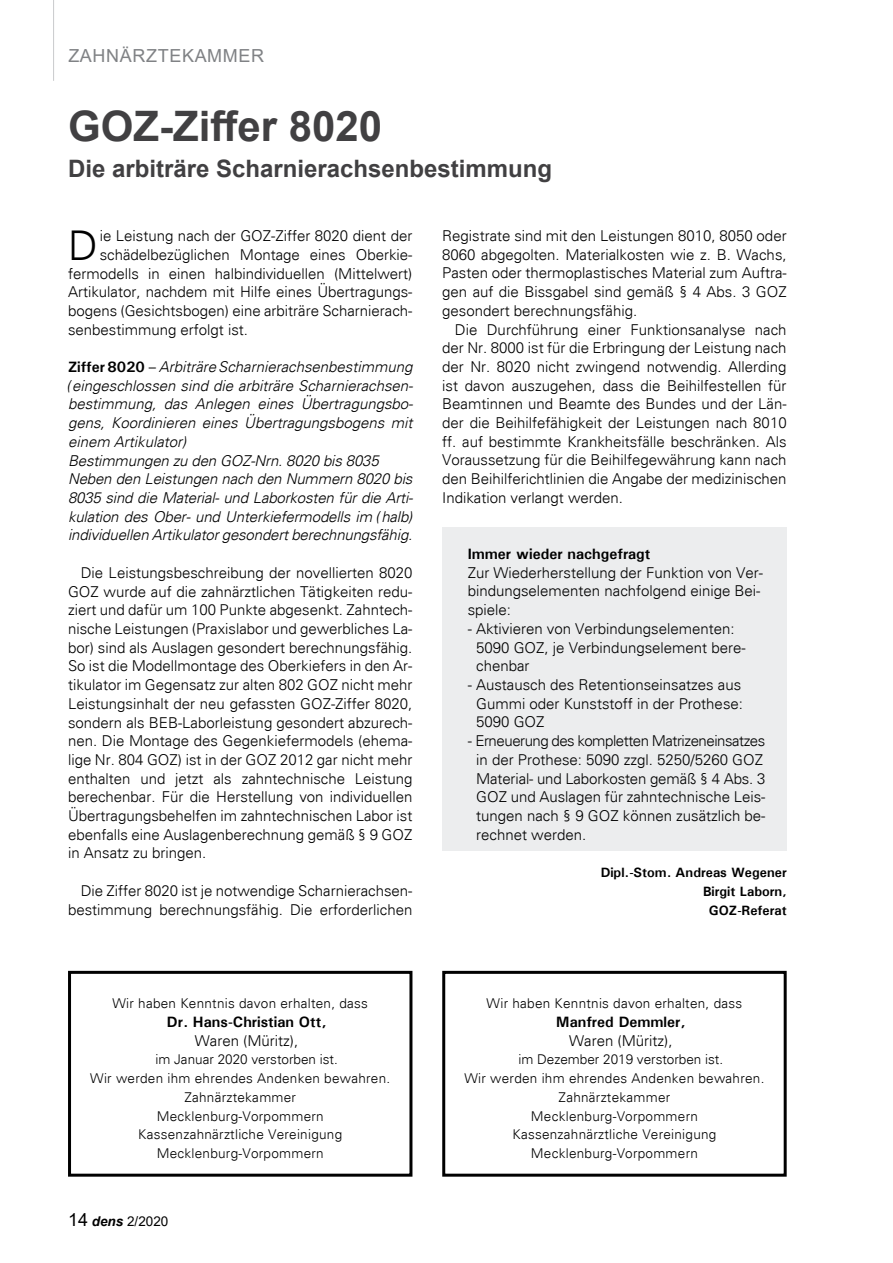
<style>
.page{position:relative;width:893px;height:1263px;background:#fff}
.page>*{position:absolute;margin:0;border:0;box-sizing:border-box;transform-origin:0 0}
.t1{font:700 42px "Arial";color:#414042}
.t2{font:300 41.1px "Univers";color:#000}
.t3{font:700 24px "Arial";color:#414042}
.t4{font:18px "Arial";letter-spacing:.035em;color:#808285}
.t5{font:300 15px/18.8px "Univers";color:#000}
.t6{font:italic 300 15px/18.8px "Univers";letter-spacing:-.01em;color:#000}
.t7{font:700 15px "Univers";color:#000}
.t8{font:300 13.5px "Univers";letter-spacing:.02em;color:#000}
.t9{font:300 13.5px "Univers";color:#000}
.t10{font:700 13.5px/18.8px "Univers";color:#000;text-align:right}
.t11{font:13.5px "Arial";color:#000}
.s1{font-weight:700;font-style:normal}
.s2{font-size:18px}
.s3{font-weight:700;font-style:italic}
</style>
<div class="page">
<hr style="left:53px;top:0;width:1px;height:81px;background:#c9cacc">
<div style="left:442px;top:527px;width:345px;height:323px;background:#ecedee"></div>
<div style="left:442px;top:971px;width:345px;height:206px;border:3px solid #000"></div>
<div style="left:68px;top:971px;width:344px;height:206px;border:3px solid #000"></div>
<p class="t4" style="left:68px;top:43px;width:197px">ZAHNÄRZTEKAMMER</p>
<h1 class="t1" style="left:68px;top:96px;width:316px">GOZ-Ziffer 8020</h1>
<h3 class="t3" style="left:68px;top:151px;width:486px">Die arbiträre Scharnierachsenbestimmung</h3>
<h2 class="t2" style="left:68px;top:221px;width:31px">D</h2>
<p class="t5" style="left:100px;top:226px;width:314px">ie Leistung nach der GOZ-Ziffer 8020 dient der</p>
<p class="t5" style="left:100px;top:245px;width:314px">schädelbezüglichen Montage eines Oberkie-</p>
<p class="t5" style="left:68px;top:264px;width:346px">fermodells in einen halbindividuellen (Mittelwert)</p>
<p class="t5" style="left:68px;top:283px;width:346px">Artikulator, nachdem mit Hilfe eines Übertragungs-</p>
<p class="t5" style="left:68px;top:301px;width:346px">bogens (Gesichtsbogen) eine arbiträre Scharnierach-</p>
<p class="t5" style="left:68px;top:320px;width:182px">senbestimmung erfolgt ist.</p>
<p class="t6" style="left:68px;top:357px;width:347px"><span class="s1">Ziffer 8020 –</span> Arbiträre Scharnierachsenbestimmung (eingeschlossen sind die arbiträre Scharnierachsen&shy;bestimmung, das Anlegen eines Übertragungsbo&shy;gens, Koordinieren eines Übertragungsbogens mit einem Artikulator)<br>Bestimmungen zu den GOZ-Nrn. 8020 bis 8035<br>Neben den Leistungen nach den Nummern 8020 bis 8035 sind die Material- und Laborkosten für die Arti&shy;kulation des Ober- und Unterkiefermodells im (halb) individuellen Artikulator gesondert berechnungsfähig.</p>
<p class="t5" style="left:68px;top:563px;width:346px;text-align:justify;text-indent:13px">Die Leistungsbeschreibung der novellierten 8020<br>GOZ wurde auf die zahnärztlichen Tätigkeiten redu&shy;ziert und dafür um 100 Punkte abgesenkt. Zahntech&shy;nische Leistungen (Praxislabor und gewerbliches La&shy;bor) sind als Auslagen gesondert berechnungsfähig.<br>So ist die Modellmontage des Oberkiefers in den Ar&shy;tikulator im Gegensatz zur alten 802 GOZ nicht mehr Leistungsinhalt der neu gefassten GOZ-Ziffer 8020, sondern als BEB-Laborleistung gesondert abzurech&shy;nen. Die Montage des Gegenkiefermodels (ehema&shy;lige Nr. 804 GOZ) ist in der GOZ 2012 gar nicht mehr enthalten und jetzt als zahntechnische Leistung berechenbar. Für die Herstellung von individuellen Übertragungsbehelfen im zahntechnischen Labor ist ebenfalls eine Auslagenberechnung gemäß § 9 GOZ in Ansatz zu bringen.</p>
<p class="t5" style="left:68px;top:881px;width:346px;text-align:right">Die Ziffer 8020 ist je notwendige Scharnierachsen&shy;bestimmung berechnungsfähig. Die erforderlichen</p>
<p class="t5" style="left:442px;top:226px;width:346px;text-align:justify">Registrate sind mit den Leistungen 8010, 8050 oder 8060 abgegolten. Materialkosten wie z. B. Wachs, Pasten oder thermoplastisches Material zum Auftra&shy;gen auf die Bissgabel sind gemäß § 4 Abs. 3 GOZ gesondert berechnungsfähig.</p>
<p class="t5" style="left:442px;top:320px;width:346px;text-align:justify;text-indent:13px">Die Durchführung einer Funktionsanalyse nach der Nr. 8000 ist für die Erbringung der Leistung nach der Nr. 8020 nicht zwingend notwendig. Allerding ist davon auszugehen, dass die Beihilfestellen für Beamtinnen und Beamte des Bundes und der Län&shy;der die Beihilfefähigkeit der Leistungen nach 8010 ff. auf bestimmte Krankheitsfälle beschränken. Als Voraussetzung für die Beihilfegewährung kann nach den Beihilferichtlinien die Angabe der medizinischen Indikation verlangt werden.</p>
<p class="t7" style="left:468px;top:545px;width:184px">Immer wieder nachgefragt</p>
<p class="t5" style="left:468px;top:563px;width:297px">Zur Wiederherstellung der Funktion von Ver&shy;bindungselementen nachfolgend einige Bei&shy;spiele:</p>
<p class="t5" style="left:476px;top:619px;width:271px;text-indent:-9px">- Aktivieren von Verbindungselementen:<br>5090 GOZ, je Verbindungselement bere&shy;chenbar</p>
<p class="t5" style="left:476px;top:675px;width:268px;text-indent:-9px">- Austausch des Retentionseinsatzes aus<br>Gummi oder Kunststoff in der Prothese:<br>5090 GOZ</p>
<p class="t5" style="left:476px;top:731px;width:291px;text-indent:-9px">- Erneuerung des kompletten Matrizeneinsatzes in der Prothese: 5090 zzgl. 5250/5260 GOZ Material- und Laborkosten gemäß § 4 Abs. 3<br>GOZ und Auslagen für zahntechnische Leis&shy;tungen nach § 9 GOZ können zusätzlich be&shy;rechnet werden.</p>
<p class="t10" style="left:601px;top:863px;width:188px">Dipl.-Stom. Andreas Wegener<br>Birgit Laborn,<br>GOZ-Referat</p>
<p class="t8" style="left:112px;top:995px;width:257px">Wir haben Kenntnis davon erhalten, dass</p>
<p class="t7" style="left:167px;top:1012px;width:161px">Dr. Hans-Christian Ott,</p>
<p class="t5" style="left:195px;top:1031px;width:105px">Waren (Müritz),</p>
<p class="t9" style="left:155px;top:1051px;width:184px">im Januar 2020 verstorben ist.</p>
<p class="t8" style="left:90px;top:1070px;width:301px">Wir werden ihm ehrendes Andenken bewahren.</p>
<p class="t8" style="left:184px;top:1089px;width:113px">Zahnärztekammer</p>
<p class="t8" style="left:157px;top:1108px;width:168px">Mecklenburg-Vorpommern</p>
<p class="t8" style="left:138px;top:1126px;width:205px">Kassenzahnärztliche Vereinigung</p>
<p class="t8" style="left:157px;top:1145px;width:168px">Mecklenburg-Vorpommern</p>
<p class="t11" style="left:68px;top:1211px;width:102px"><span class="s2">14</span> <span class="s3">dens</span> 2/2020</p>
<p class="t8" style="left:487px;top:995px;width:257px">Wir haben Kenntnis davon erhalten, dass</p>
<p class="t7" style="left:556px;top:1012px;width:131px">Manfred Demmler,</p>
<p class="t5" style="left:569px;top:1031px;width:105px">Waren (Müritz),</p>
<p class="t9" style="left:518px;top:1051px;width:206px">im Dezember 2019 verstorben ist.</p>
<p class="t8" style="left:464px;top:1070px;width:301px">Wir werden ihm ehrendes Andenken bewahren.</p>
<p class="t8" style="left:559px;top:1089px;width:113px">Zahnärztekammer</p>
<p class="t8" style="left:531px;top:1108px;width:168px">Mecklenburg-Vorpommern</p>
<p class="t8" style="left:512px;top:1126px;width:205px">Kassenzahnärztliche Vereinigung</p>
<p class="t8" style="left:531px;top:1145px;width:168px">Mecklenburg-Vorpommern</p>
</div>
